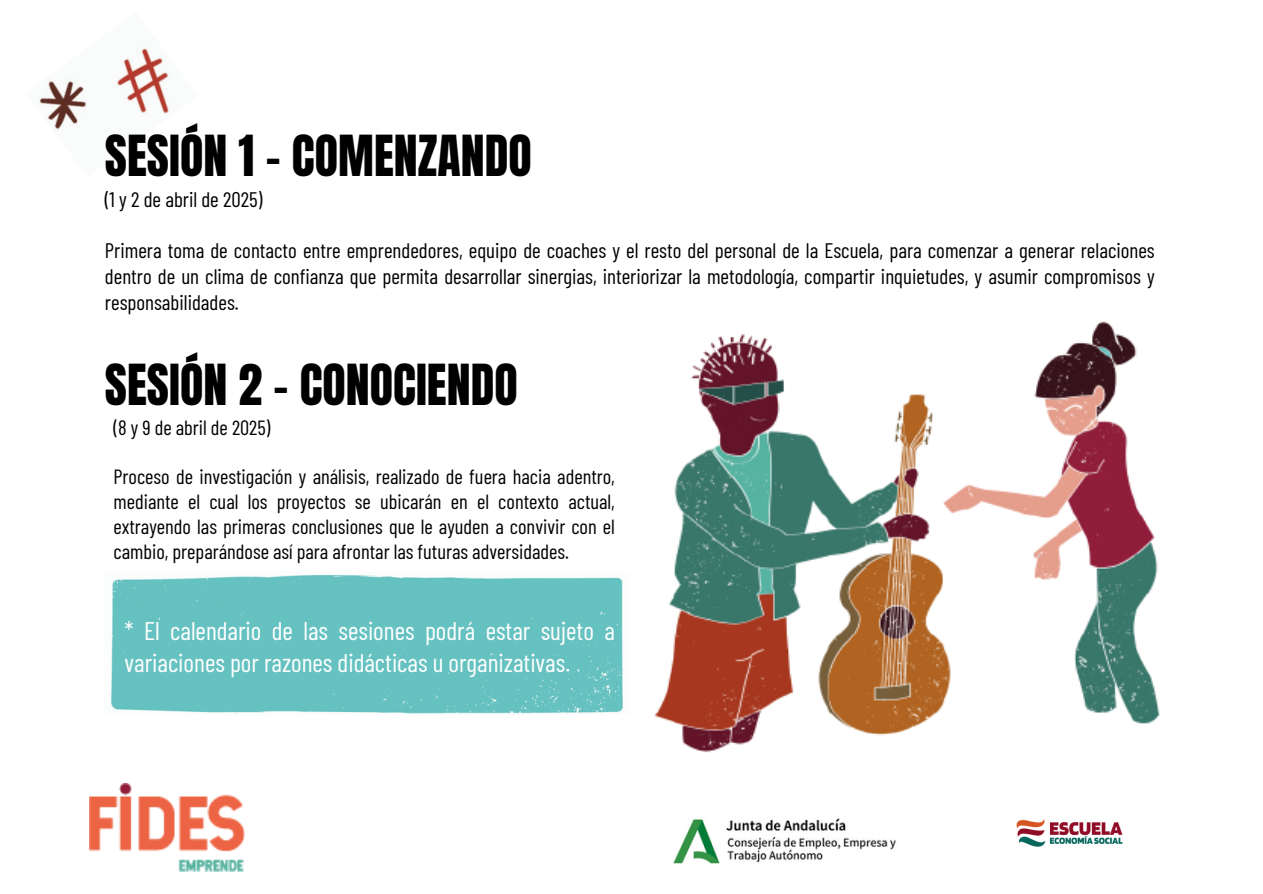
<style>
.page{position:relative;width:1263px;height:894px;background:#fff}
.page>*{position:absolute;margin:0;border:0;box-sizing:border-box;transform-origin:0 0}
.t1{font:48.15px "Anton";color:#000}
.t2{font:25.5px/31.5px "Barlow Condensed";color:#fff}
.t3{font:21px/25.8px "Barlow Condensed";color:#000;text-align:justify}
.t4{font:20.55px/24.8px "Barlow Condensed";color:#000;text-align:justify}
</style>
<div class="page">
<div style="left:111px;top:575px;width:512px;height:139px;background:#66c2c1"></div>
<img style="left:39px;top:47px;width:131px;height:83px">
<img style="left:655px;top:321px;width:506px;height:432px">
<img style="left:89px;top:783px;width:156px;height:88px">
<img style="left:673px;top:818px;width:223px;height:46px">
<img style="left:1016px;top:819px;width:107px;height:28px">
<p class="t1" style="left:105px;top:121px;width:428px">SESIÓN 1 - COMENZANDO</p>
<p class="t3" style="left:105px;top:185px;width:159px">(1 y 2 de abril de 2025)</p>
<h1 class="t3" style="left:105px;top:237px;width:1051px">Primera toma de contacto entre emprendedores, equipo de coaches y el resto del personal de la Escuela, para comenzar a generar relaciones dentro de un clima de confianza que permita desarrollar sinergias, interiorizar la metodología, compartir inquietudes, y asumir compromisos y responsabilidades.</h1>
<p class="t1" style="left:105px;top:350px;width:414px">SESIÓN 2 - CONOCIENDO</p>
<h1 class="t4" style="left:113px;top:414px;width:158px">(8 y 9 de abril de 2025)</h1>
<p class="t4" style="left:113px;top:463px;width:503px">Proceso de investigación y análisis, realizado de fuera hacia adentro, mediante el cual los proyectos se ubicarán en el contexto actual, extrayendo las primeras conclusiones que le ayuden a convivir con el cambio, preparándose así para afrontar las futuras adversidades.</p>
<p class="t2" style="left:125px;top:614px;width:492px">* El calendario de las sesiones podrá estar sujeto a variaciones por razones didácticas u organizativas.</p>
</div>
